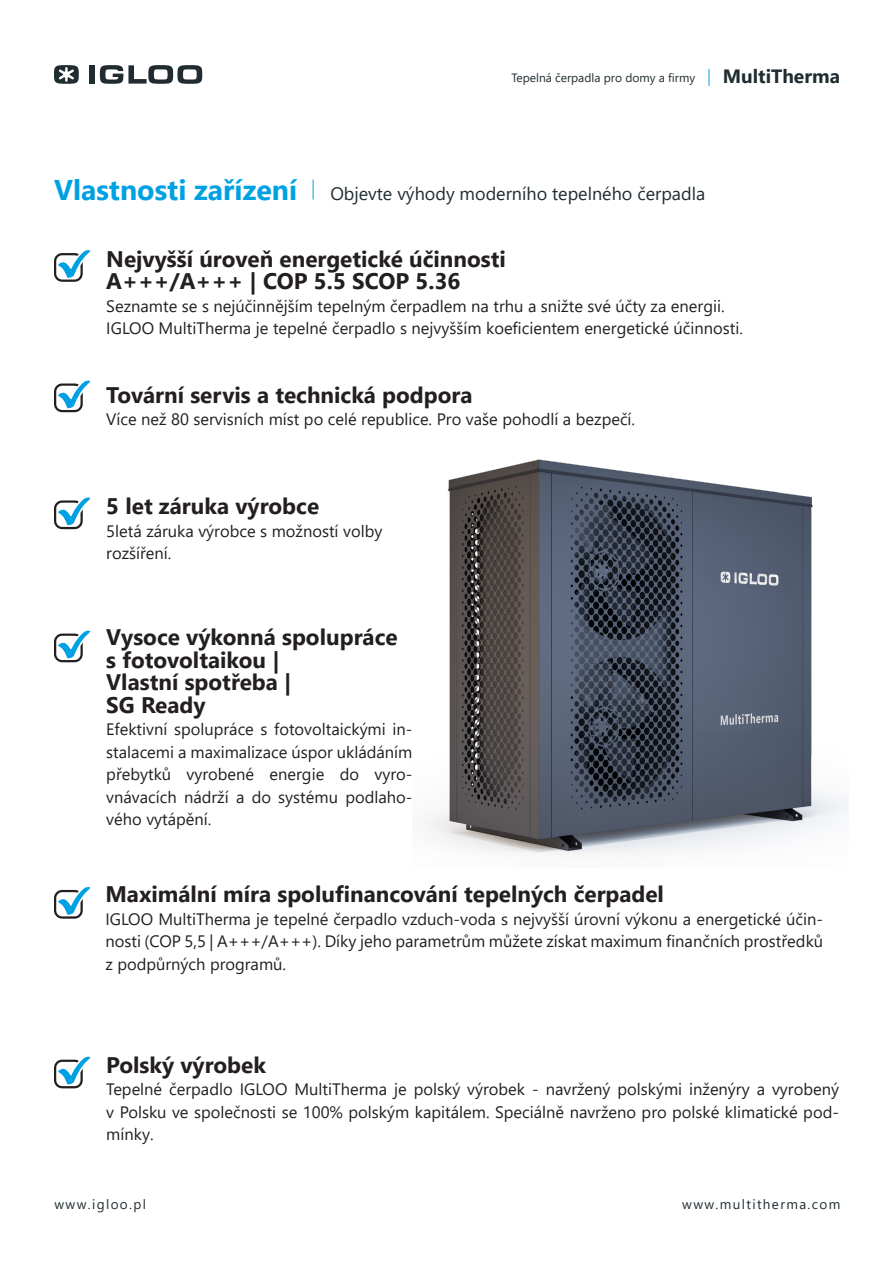
<style>
.page{position:relative;width:893px;height:1263px;background:#fff}
.page>*{position:absolute;margin:0;border:0;box-sizing:border-box;transform-origin:0 0}
.t1{font:700 28.5px "Segoe UI";color:#00a1e3}
.t2{font:700 22.5px/22.5px "Segoe UI";color:#231f20}
.t3{font:700 19.2px "Segoe UI";color:#202c30}
.t4{font:18px "Segoe UI";color:#202c30}
.t5{font:16.5px/22.5px "Segoe UI";color:#231f20;text-align:justify}
.t6{font:13.5px "Segoe UI";letter-spacing:.1em;color:#202c30}
.t7{font:12px "Segoe UI";color:#202c30}
</style>
<div class="page">
<svg style="left:709px;top:69px;width:1px;height:17px"></svg>
<div style="left:90px;top:65px;width:5px;height:19px;background:#202c30"></div>
<svg style="left:100px;top:65px;width:102px;height:19px"></svg>
<svg style="left:54px;top:65px;width:25px;height:19px"></svg>
<img style="left:424px;top:459px;width:425px;height:395px">
<svg style="left:313px;top:180px;width:1px;height:20px"></svg>
<svg style="left:54px;top:630px;width:36px;height:32px"></svg>
<svg style="left:54px;top:887px;width:36px;height:32px"></svg>
<svg style="left:54px;top:1056px;width:36px;height:32px"></svg>
<svg style="left:54px;top:497px;width:36px;height:32px"></svg>
<svg style="left:54px;top:250px;width:36px;height:32px"></svg>
<svg style="left:54px;top:380px;width:36px;height:32px"></svg>
<p class="t7" style="left:511px;top:67px;width:185px">Tepelná čerpadla pro domy a firmy</p>
<p class="t3" style="left:723px;top:58px;width:119px">MultiTherma</p>
<p class="t1" style="left:54px;top:163px;width:245px">Vlastnosti zařízení</p>
<p class="t4" style="left:330px;top:176px;width:376px">Objevte výhody moderního tepelného čerpadla</p>
<p class="t2" style="left:106px;top:246px;width:401px">Nejvyšší úroveň energetické účinnosti</p>
<p class="t2" style="left:106px;top:268px;width:356px">A+++/A+++ | COP 5.5 SCOP 5.36</p>
<p class="t5" style="left:106px;top:293px;width:620px">Seznamte se s nejúčinnějším tepelným čerpadlem na trhu a snižte své účty za energii.</p>
<p class="t5" style="left:106px;top:316px;width:638px">IGLOO MultiTherma je tepelné čerpadlo s nejvyšším koeficientem energetické účinnosti.</p>
<p class="t2" style="left:106px;top:382px;width:368px">Tovární servis a technická podpora</p>
<p class="t5" style="left:106px;top:407px;width:530px">Více než 80 servisních míst po celé republice. Pro vaše pohodlí a bezpečí.</p>
<p class="t2" style="left:106px;top:493px;width:214px">5 let záruka výrobce</p>
<p class="t5" style="left:106px;top:518px;width:278px">5letá záruka výrobce s možností volby</p>
<p class="t5" style="left:106px;top:541px;width:67px">rozšíření.</p>
<p class="t2" style="left:106px;top:624px;width:293px">Vysoce výkonná spolupráce s fotovoltaikou |</p>
<p class="t2" style="left:106px;top:669px;width:187px">Vlastní spotřeba |<br>SG Ready</p>
<p class="t5" style="left:106px;top:717px;width:308px">Efektivní spolupráce s fotovoltaickými in&shy;stalacemi a maximalizace úspor ukládáním přebytků vyrobené energie do vyro&shy;vnávacích nádrží a do systému podlaho&shy;vého vytápění.</p>
<p class="t2" style="left:105px;top:881px;width:560px">Maximální míra spolufinancování tepelných čerpadel</p>
<p class="t5" style="left:105px;top:906px;width:719px">IGLOO MultiTherma je tepelné čerpadlo vzduch-voda s nejvyšší úrovní výkonu a energetické účin&shy;nosti (COP 5,5 | A+++/A+++). Díky jeho parametrům můžete získat maximum finančních prostředků z podpůrných programů.</p>
<p class="t2" style="left:106px;top:1052px;width:161px">Polský výrobek</p>
<p class="t5" style="left:106px;top:1077px;width:734px">Tepelné čerpadlo IGLOO MultiTherma je polský výrobek - navržený polskými inženýry a vyrobený v Polsku ve společnosti se 100% polským kapitálem. Speciálně navrženo pro polské klimatické pod&shy;mínky.</p>
<p class="t6" style="left:55px;top:1191px;width:93px">www.igloo.pl</p>
<p class="t6" style="left:682px;top:1191px;width:160px">www.multitherma.com</p>
</div>
